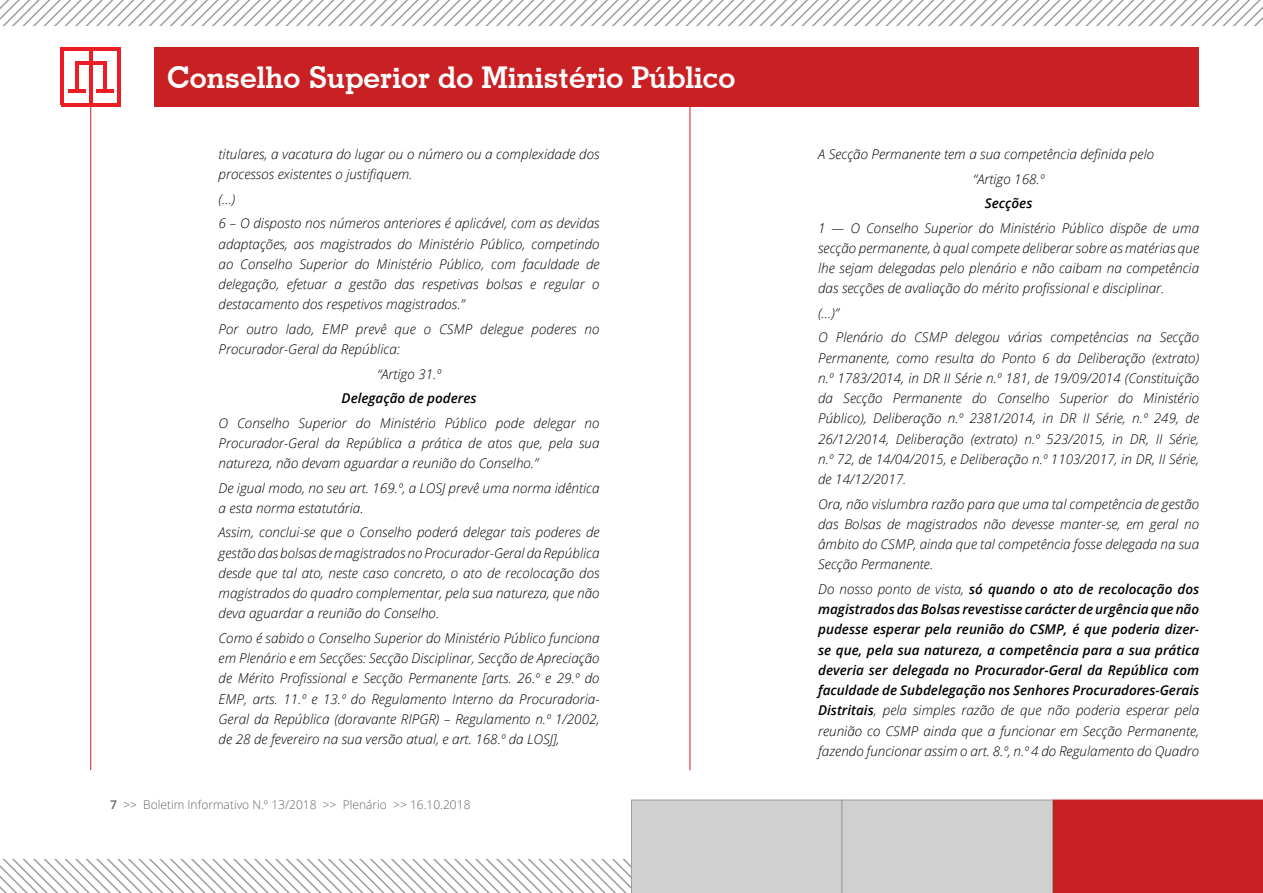
<style>
.page{position:relative;width:1263px;height:893px;background:#fff}
.page>*{position:absolute;margin:0;border:0;box-sizing:border-box;transform-origin:0 0}
.t1{font:700 30px "Geometric Slab 703 BT";color:#fff}
.declaracao_de_voto{font:italic 300 13.5px/20.2px "Open Sans";color:#000;text-align:justify}
.declaracao_de_voto-2{font:italic 600 13.5px/20.2px "Open Sans";color:#000;text-align:justify}
.t2{font:300 12px "Open Sans";color:#646464}
.s1{font-weight:600}
.s2{font-weight:300}
</style>
<div class="page">
<svg style="left:0;top:800px;width:1263px;height:93px"></svg>
<div style="left:154px;top:47px;width:1045px;height:60px;background:#c92123"></div>
<hr style="left:90px;top:104px;width:1px;height:666px;background:#c92123">
<hr style="left:75px;top:61px;width:3px;height:31px;background:#ed1d24">
<hr style="left:61px;top:47px;width:3px;height:58px;background:#ed1d24">
<hr style="left:117px;top:49px;width:3px;height:56px;background:#ed1d24">
<hr style="left:61px;top:103px;width:59px;height:4px;background:#ed1d24">
<hr style="left:61px;top:47px;width:59px;height:4px;background:#ed1d24">
<hr style="left:89px;top:48px;width:3px;height:56px;background:#ed1d24">
<hr style="left:68px;top:89px;width:17px;height:4px;background:#ed1d24">
<hr style="left:103px;top:61px;width:3px;height:31px;background:#ed1d24">
<hr style="left:75px;top:61px;width:31px;height:4px;background:#ed1d24">
<hr style="left:96px;top:89px;width:18px;height:4px;background:#ed1d24">
<hr style="left:690px;top:104px;width:1px;height:666px;background:#c92123">
<svg style="left:0;top:0;width:1263px;height:26px"></svg>
<h1 class="t1" style="left:167px;top:60px;width:570px">Conselho Superior do Ministério Público</h1>
<p class="declaracao_de_voto" style="left:219px;top:144px;width:382px">titulares, a vacatura do lugar ou o número ou a complexidade dos processos existentes o justifiquem.</p>
<p class="declaracao_de_voto" style="left:219px;top:188px;width:18px">(…)</p>
<p class="declaracao_de_voto" style="left:219px;top:213px;width:382px">6 – O disposto nos números anteriores é aplicável, com as devidas adaptações, aos magistrados do Ministério Público, competindo ao Conselho Superior do Ministério Público, com faculdade de delegação, efetuar a gestão das respetivas bolsas e regular o destacamento dos respetivos magistrados.”</p>
<p class="declaracao_de_voto" style="left:219px;top:318px;width:382px">Por outro lado, EMP prevê que o CSMP delegue poderes no<br>Procurador-Geral da República:</p>
<p class="declaracao_de_voto" style="left:377px;top:363px;width:65px">“Artigo 31.º</p>
<p class="declaracao_de_voto-2" style="left:342px;top:388px;width:136px">Delegação de poderes</p>
<p class="declaracao_de_voto" style="left:219px;top:412px;width:382px">O Conselho Superior do Ministério Público pode delegar no Procurador-Geral da República a prática de atos que, pela sua natureza, não devam aguardar a reunião do Conselho.”</p>
<p class="declaracao_de_voto" style="left:219px;top:477px;width:382px">De igual modo, no seu art. 169.º, a LOSJ prevê uma norma idêntica a esta norma estatutária.</p>
<p class="declaracao_de_voto" style="left:219px;top:522px;width:382px">Assim, conclui-se que o Conselho poderá delegar tais poderes de gestão das bolsas de magistrados no Procurador-Geral da República desde que tal ato, neste caso concreto, o ato de recolocação dos magistrados do quadro complementar, pela sua natureza, que não deva aguardar a reunião do Conselho.</p>
<p class="declaracao_de_voto" style="left:219px;top:627px;width:382px">Como é sabido o Conselho Superior do Ministério Público funciona em Plenário e em Secções: Secção Disciplinar, Secção de Apreciação de Mérito Profissional e Secção Permanente [arts. 26.º e 29.º do EMP, arts. 11.º e 13.º do Regulamento Interno da Procuradoria-Geral da República (doravante RIPGR) – Regulamento n.º 1/2002, de 28 de fevereiro na sua versão atual, e art. 168.º da LOSJ],</p>
<p class="t2" style="left:110px;top:796px;width:362px"><span class="s1">7</span> &gt;&gt; Boletim Informativo N.º 13/2018 &gt;&gt; Plenário &gt;&gt; 16.10.2018</p>
<p class="declaracao_de_voto" style="left:818px;top:144px;width:338px">A Secção Permanente tem a sua competência definida pelo</p>
<p class="declaracao_de_voto" style="left:973px;top:168px;width:72px">“Artigo 168.º</p>
<p class="declaracao_de_voto-2" style="left:985px;top:193px;width:49px">Secções</p>
<p class="declaracao_de_voto" style="left:818px;top:217px;width:382px">1 — O Conselho Superior do Ministério Público dispõe de uma secção permanente, à qual compete deliberar sobre as matérias que lhe sejam delegadas pelo plenário e não caibam na competência das secções de avaliação do mérito profissional e disciplinar.</p>
<p class="declaracao_de_voto" style="left:818px;top:302px;width:22px">(…)”</p>
<p class="declaracao_de_voto" style="left:818px;top:327px;width:382px">O Plenário do CSMP delegou várias competências na Secção Permanente, como resulta do Ponto 6 da Deliberação (extrato) n.º 1783/2014, in DR II Série n.º 181, de 19/09/2014 (Constituição da Secção Permanente do Conselho Superior do Ministério Público), Deliberação n.º 2381/2014, in DR II Série, n.º 249, de 26/12/2014, Deliberação (extrato) n.º 523/2015, in DR, II Série, n.º 72, de 14/04/2015, e Deliberação n.º 1103/2017, in DR, II Série, de 14/12/2017.</p>
<p class="declaracao_de_voto" style="left:818px;top:493px;width:382px">Ora, não vislumbra razão para que uma tal competência de gestão das Bolsas de magistrados não devesse manter-se, em geral no âmbito do CSMP, ainda que tal competência fosse delegada na sua Secção Permanente.</p>
<p class="declaracao_de_voto-2" style="left:818px;top:579px;width:382px"><span class="s2">Do nosso ponto de vista,</span> só quando o ato de recolocação dos magistrados das Bolsas revestisse carácter de urgência que não pudesse esperar pela reunião do CSMP, é que poderia dizer&shy;se que, pela sua natureza, a competência para a sua prática deveria ser delegada no Procurador-Geral da República com faculdade de Subdelegação nos Senhores Procuradores-Gerais Distritais<span class="s2">, pela simples razão de que não poderia esperar pela reunião co CSMP ainda que a funcionar em Secção Permanente, fazendo funcionar assim o art. 8.º, n.º 4 do Regulamento do Quadro</span></p>
</div>
